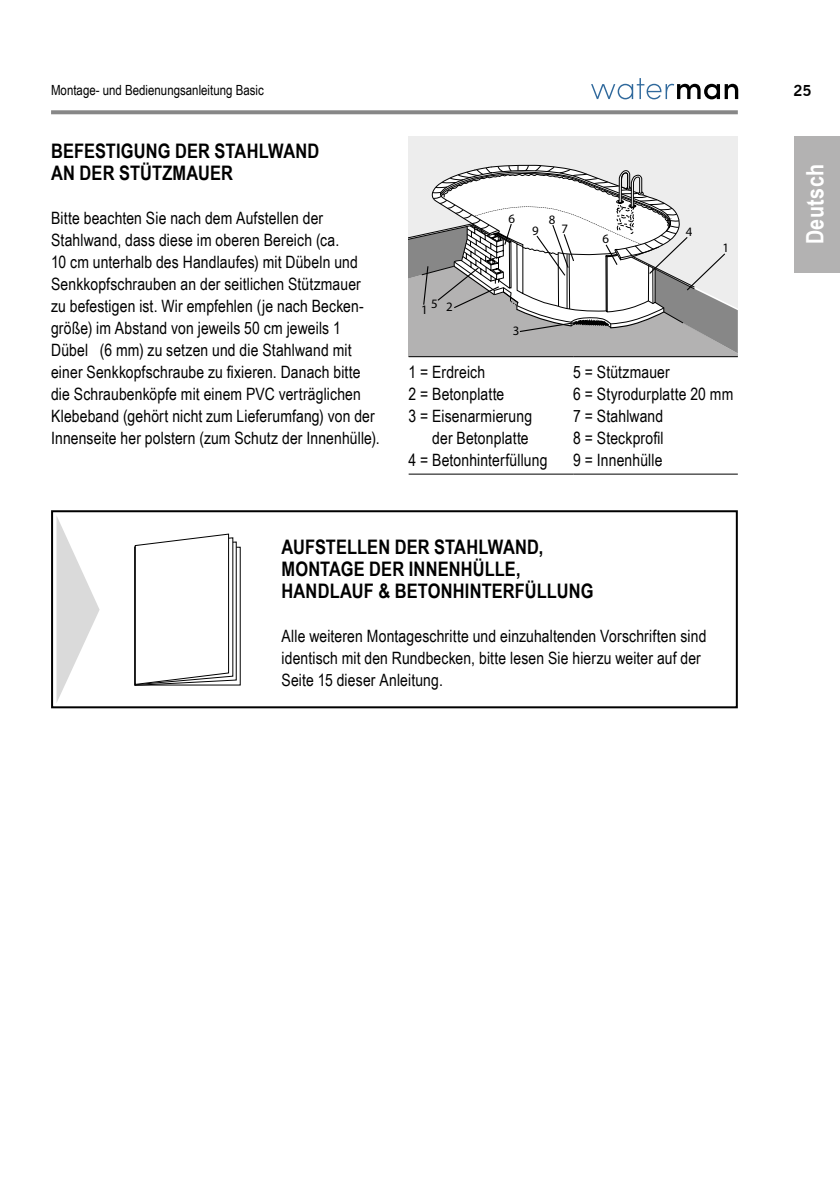
<style>
.page{position:relative;width:840px;height:1191px;background:#fff}
.page>*{position:absolute;margin:0;border:0;box-sizing:border-box;transform-origin:0 0}
.t1{font:700 24px "Arial Narrow";letter-spacing:.02em;color:#fff}
.t2{font:700 20px/22px "Arial Narrow";letter-spacing:.005em;color:#000}
.t3{font:17px/22px "Arial Narrow";letter-spacing:.01em;color:#000}
.t4{font:700 15px "News Gothic BT";color:#000}
.t5{font:14px "Arial Narrow";color:#000}
.t6{font:12.8px "Myriad Pro";color:#000}
</style>
<div class="page">
<svg style="left:51px;top:110px;width:686px;height:4px;background:#8f8f8f"></svg>
<div style="left:794px;top:136px;width:45px;height:136px;background:#b3b2b2"></div>
<svg style="left:591px;top:78px;width:146px;height:21px"></svg>
<svg style="left:408px;top:136px;width:329px;height:220px"></svg>
<hr style="left:408px;top:356px;width:165px;height:1px;background:#000">
<hr style="left:573px;top:356px;width:164px;height:1px;background:#000">
<hr style="left:408px;top:473px;width:165px;height:1px;background:#000">
<hr style="left:573px;top:473px;width:164px;height:1px;background:#000">
<div style="left:51px;top:510px;width:686px;height:198px;border:2px solid #000"></div>
<svg style="left:134px;top:533px;width:103px;height:153px"></svg>
<svg style="left:56px;top:516px;width:43px;height:187px"></svg>
<p class="t5" style="left:51px;top:80px;width:214px">Montage- und Bedienungsanleitung Basic</p>
<p class="t2" style="left:51px;top:139px;width:269px">BEFESTIGUNG DER STAHLWAND<br>AN DER STÜTZMAUER</p>
<p class="t3" style="left:51px;top:206px;width:330px">Bitte beachten Sie nach dem Aufstellen der Stahlwand, dass diese im oberen Bereich (ca.<br>10 cm unterhalb des Handlaufes) mit Dübeln und Senkkopfschrauben an der seitlichen Stützmauer zu befestigen ist. Wir empfehlen (je nach Becken&shy;größe) im Abstand von jeweils 50 cm jeweils 1<br>Dübel (6 mm) zu setzen und die Stahlwand mit einer Senkkopfschraube zu fixieren. Danach bitte die Schraubenköpfe mit einem PVC verträglichen Klebeband (gehört nicht zum Lieferumfang) von der Innenseite her polstern (zum Schutz der Innenhülle).</p>
<p class="t6" style="left:431px;top:296px;width:8px">5</p>
<p class="t6" style="left:421px;top:302px;width:8px">1</p>
<p class="t6" style="left:446px;top:299px;width:8px">2</p>
<p class="t6" style="left:508px;top:211px;width:8px">6</p>
<p class="t6" style="left:531px;top:223px;width:8px">9</p>
<p class="t6" style="left:548px;top:212px;width:8px">8</p>
<p class="t6" style="left:561px;top:221px;width:8px">7</p>
<p class="t6" style="left:512px;top:323px;width:8px">3</p>
<p class="t6" style="left:602px;top:231px;width:8px">6</p>
<p class="t6" style="left:685px;top:223px;width:8px">4</p>
<p class="t6" style="left:722px;top:240px;width:8px">1</p>
<p class="t3" style="left:408px;top:360px;width:78px">1 = Erdreich</p>
<p class="t3" style="left:408px;top:382px;width:97px">2 = Betonplatte</p>
<p class="t3" style="left:408px;top:404px;width:125px">3 = Eisenarmierung</p>
<p class="t3" style="left:432px;top:426px;width:98px">der Betonplatte</p>
<p class="t3" style="left:408px;top:448px;width:140px">4 = Betonhinterfüllung</p>
<p class="t3" style="left:573px;top:360px;width:161px">5 = Stützmauer<br>6 = Styrodurplatte 20 mm<br>7 = Stahlwand<br>8 = Steckprofil<br>9 = Innenhülle</p>
<p class="t2" style="left:281px;top:535px;width:313px">AUFSTELLEN DER STAHLWAND,<br>MONTAGE DER INNENHÜLLE,<br>HANDLAUF &amp; BETONHINTERFÜLLUNG</p>
<p class="t3" style="left:281px;top:624px;width:426px">Alle weiteren Montageschritte und einzuhaltenden Vorschriften sind identisch mit den Rundbecken, bitte lesen Sie hierzu weiter auf der<br>Seite 15 dieser Anleitung.</p>
<p class="t4" style="left:793px;top:82px;width:20px">25</p>
<h1 class="t1" style="left:796px;top:244px;width:82px;rotate:-90deg">Deutsch</h1>
</div>
